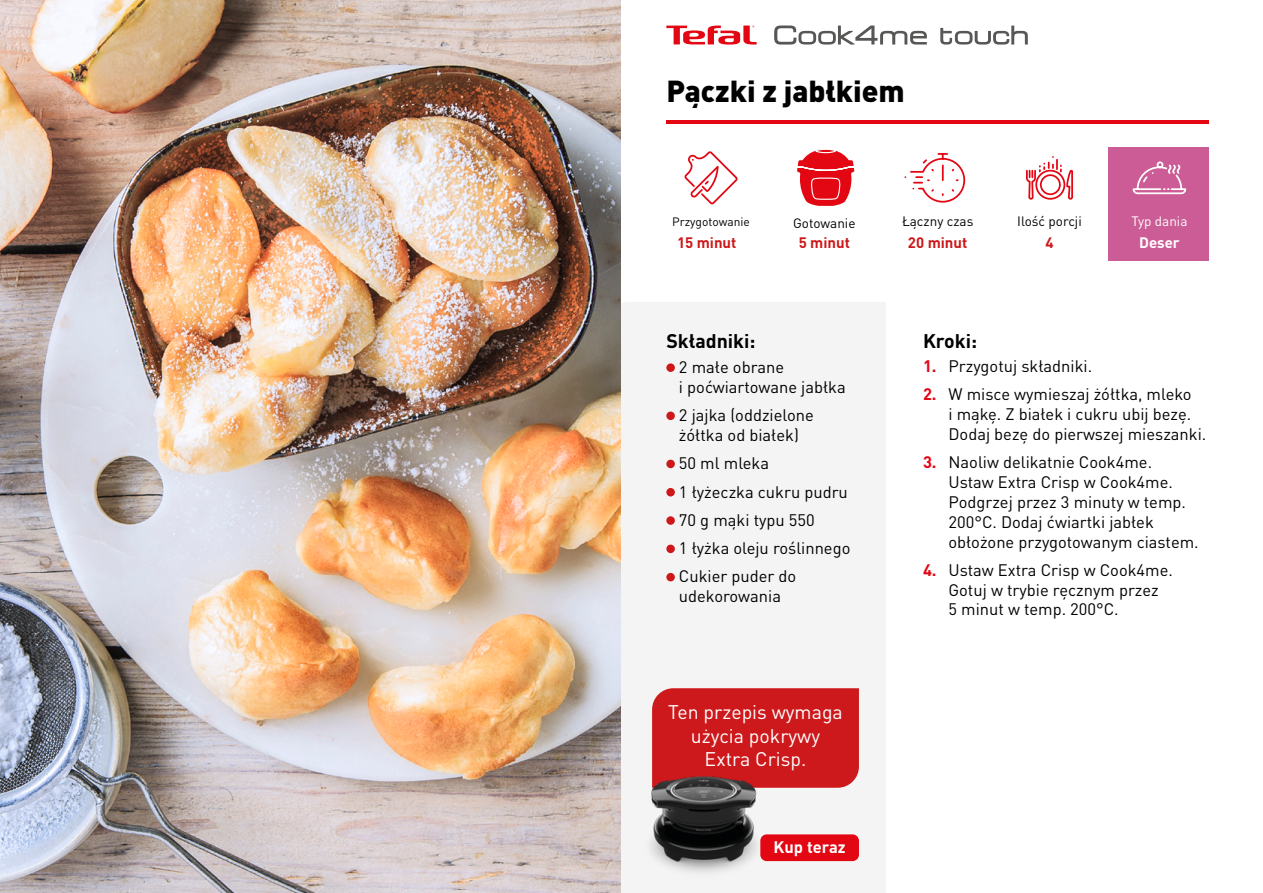
<style>
.page{position:relative;width:1263px;height:893px;background:#fff}
.page>*{position:absolute;margin:0;border:0;box-sizing:border-box;transform-origin:0 0}
.t1{font:900 30px "DIN Pro";color:#000}
.t2{font:19.5px/23.4px "DIN Pro";color:#fff;text-align:center}
.t3{font:700 19.5px "DIN Pro";color:#000}
.t4{font:16.5px/19.8px "DIN Pro";color:#000}
.t5{font:16.5px/28.3px "DIN Pro";color:#000}
.t6{font:700 16.5px "DIN Pro";color:#fff}
.t7{font:700 15px "DIN Pro";color:#cd1719}
.t8{font:700 15px "DIN Pro";color:#fff}
.t9{font:13.5px "DIN Pro";color:#000}
.t10{font:13.5px "DIN Pro";color:#fff}
.t11{font:12px "DIN Pro";color:#000}
.s1{font-weight:700;color:#e30613}
</style>
<div class="page">
<div style="left:1108px;top:148px;width:101px;height:113px;background:#cc5c96"></div>
<div style="left:621px;top:302px;width:265px;height:591px;background:#f5f4f4"></div>
<img style="left:0;top:0;width:621px;height:893px">
<svg style="left:666px;top:26px;width:91px;height:19px"></svg>
<svg style="left:774px;top:26px;width:153px;height:19px"></svg>
<svg style="left:940px;top:26px;width:88px;height:19px"></svg>
<hr style="left:666px;top:121px;width:543px;height:3px;background:#e30613">
<div style="left:666px;top:363px;width:9px;height:9px;background:#cd1719;border-radius:50%"></div>
<div style="left:666px;top:412px;width:9px;height:8px;background:#cd1719;border-radius:50%"></div>
<div style="left:666px;top:460px;width:9px;height:8px;background:#cd1719;border-radius:50%"></div>
<div style="left:666px;top:488px;width:9px;height:8px;background:#cd1719;border-radius:50%"></div>
<div style="left:666px;top:516px;width:9px;height:9px;background:#cd1719;border-radius:50%"></div>
<div style="left:666px;top:545px;width:9px;height:8px;background:#cd1719;border-radius:50%"></div>
<div style="left:666px;top:573px;width:9px;height:8px;background:#cd1719;border-radius:50%"></div>
<svg style="left:797px;top:149px;width:58px;height:57px"></svg>
<div style="left:815px;top:149px;width:21px;height:4px;border:1px solid #fff;border-radius:50%"></div>
<svg style="left:684px;top:151px;width:54px;height:54px"></svg>
<svg style="left:905px;top:153px;width:61px;height:50px"></svg>
<svg style="left:1025px;top:120px;width:49px;height:80px"></svg>
<svg style="left:1132px;top:161px;width:55px;height:34px"></svg>
<div style="left:652px;top:688px;width:207px;height:100px;background:#cd191c"></div>
<img style="left:644px;top:777px;width:120px;height:101px">
<div style="left:760px;top:834px;width:99px;height:27px;background:#e30613;border-radius:6px"></div>
<h1 class="t1" style="left:666px;top:66px;width:240px">Pączki z jabłkiem</h1>
<p class="t9" style="left:793px;top:214px;width:64px">Gotowanie</p>
<p class="t9" style="left:902px;top:212px;width:73px">Łączny czas</p>
<p class="t11" style="left:672px;top:214px;width:79px">Przygotowanie</p>
<p class="t7" style="left:677px;top:230px;width:61px">15 minut</p>
<p class="t7" style="left:799px;top:230px;width:53px">5 minut</p>
<p class="t7" style="left:908px;top:230px;width:61px">20 minut</p>
<p class="t3" style="left:666px;top:324px;width:91px">Składniki:</p>
<p class="t3" style="left:923px;top:324px;width:56px">Kroki:</p>
<p class="t9" style="left:1017px;top:212px;width:66px">Ilość porcji</p>
<p class="t7" style="left:1045px;top:230px;width:10px">4</p>
<p class="t10" style="left:1131px;top:212px;width:57px">Typ dania</p>
<p class="t8" style="left:1139px;top:230px;width:42px">Deser</p>
<p class="t5" style="left:679px;top:356px;width:168px;line-height:19.8px">2 małe obrane<br>i poćwiartowane jabłka</p>
<p class="t5" style="left:679px;top:405px;width:136px;line-height:19.8px">2 jajka (oddzielone żółtka od białek)</p>
<p class="t5" style="left:679px;top:448px;width:173px">50 ml mleka<br>1 łyżeczka cukru pudru<br>70 g mąki typu 550<br>1 łyżka oleju roślinnego<br>Cukier puder do</p>
<p class="t5" style="left:679px;top:581px;width:104px">udekorowania</p>
<p class="t2" style="left:668px;top:700px;width:176px">Ten przepis wymaga użycia pokrywy<br>Extra Crisp.</p>
<p class="t6" style="left:773px;top:833px;width:74px">Kup teraz</p>
<p class="t4" style="left:923px;top:355px;width:171px"><span class="s1">1.</span> Przygotuj składniki.</p>
<p class="t4" style="left:948px;top:383px;width:259px;text-indent:-26px"><span class="s1">2.</span> W misce wymieszaj żółtka, mleko<br>i mąkę. Z białek i cukru ubij bezę.<br>Dodaj bezę do pierwszej mieszanki.</p>
<p class="t4" style="left:948px;top:451px;width:252px;text-indent:-26px"><span class="s1">3.</span> Naoliw delikatnie Cook4me.<br>Ustaw Extra Crisp w Cook4me.<br>Podgrzej przez 3 minuty w temp.<br>200°C. Dodaj ćwiartki jabłek obłożone przygotowanym ciastem.</p>
<p class="t4" style="left:948px;top:558px;width:226px;text-indent:-26px"><span class="s1">4.</span> Ustaw Extra Crisp w Cook4me.<br>Gotuj w trybie ręcznym przez<br>5 minut w temp. 200°C.</p>
</div>
